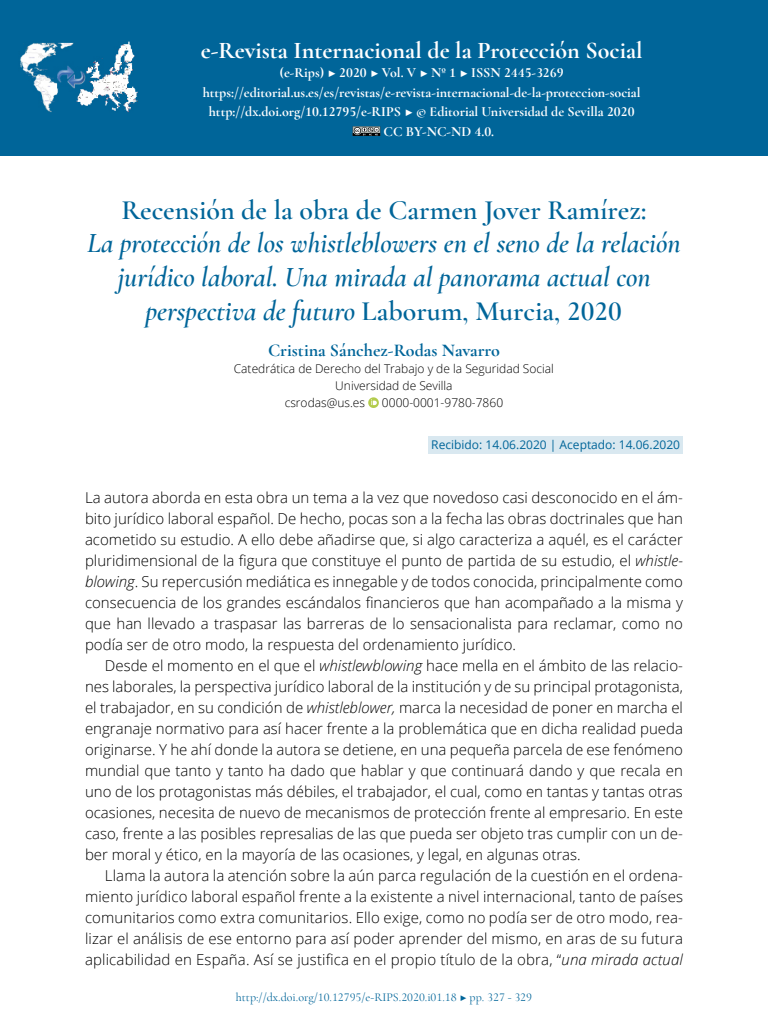
<style>
.page{position:relative;width:768px;height:1024px;background:#fff}
.page>*{position:absolute;margin:0;border:0;box-sizing:border-box;transform-origin:0 0}
.t1{font:italic 600 28px/33.6px "Cormorant Garamond";color:#006599;text-align:center}
.t2{font:600 28px "Cormorant Garamond";color:#006599}
.t3{font:700 24px "Cormorant Garamond";color:#fff}
.t4{font:700 18px "Cormorant Garamond";color:#006599}
.t5{font:300 15px/21px "Open Sans";color:#000;text-align:justify}
.t6{font:700 14px "Cormorant Garamond";color:#fff}
.t7{font:300 12px "Open Sans";color:#000}
.t8{font:12px "Cormorant Garamond";color:#006599}
.t9{font:12px "Open Sans";color:#006599}
.s1{font-style:normal}
.s2{font-style:italic}
</style>
<div class="page">
<div style="left:428px;top:437px;width:255px;height:17px;background:#d9e8f0"></div>
<svg style="left:368px;top:397px;width:11px;height:11px"></svg>
<div style="left:0;top:0;width:768px;height:156px;background:#006599"></div>
<svg style="left:353px;top:126px;width:27px;height:10px"></svg>
<img style="left:20px;top:42px;width:118px;height:71px">
<h2 class="t3" style="left:201px;top:35px;width:443px">e-Revista Internacional de la Protección Social</h2>
<p class="t6" style="left:280px;top:64px;width:285px">(e-Rips) ▶ 2020 ▶ Vol. V ▶ Nº 1 ▶ ISSN 2445-3269</p>
<p class="t6" style="left:203px;top:84px;width:439px">https://editorial.us.es/es/revistas/e-revista-internacional-de-la-proteccion-social</p>
<p class="t6" style="left:209px;top:103px;width:427px">http://dx.doi.org/10.12795/e-RIPS ▶ © Editorial Universidad de Sevilla 2020</p>
<p class="t6" style="left:384px;top:123px;width:112px">CC BY-NC-ND 4.0.</p>
<h1 class="t2" style="left:121px;top:193px;width:527px">Recensión de la obra de Carmen Jover Ramírez:</h1>
<h1 class="t1" style="left:87px;top:227px;width:595px">La protección de los whistleblowers en el seno de la relación jurídico laboral. Una mirada al panorama actual con perspectiva de futuro <span class="s1">Laborum, Murcia, 2020</span></h1>
<p class="t4" style="left:268px;top:339px;width:233px">Cristina Sánchez-Rodas Navarro</p>
<p class="t7" style="left:234px;top:360px;width:322px">Catedrática de Derecho del Trabajo y de la Seguridad Social</p>
<p class="t7" style="left:335px;top:377px;width:119px">Universidad de Sevilla</p>
<p class="t7" style="left:285px;top:394px;width:82px">csrodas@us.es</p>
<p class="t7" style="left:382px;top:394px;width:123px">0000-0001-9780-7860</p>
<p class="t9" style="left:431px;top:436px;width:250px">Recibido: 14.06.2020 | Aceptado: 14.06.2020</p>
<p class="t5" style="left:85px;top:487px;width:599px">La autora aborda en esta obra un tema a la vez que novedoso casi desconocido en el ám&shy;bito jurídico laboral español. De hecho, pocas son a la fecha las obras doctrinales que han acometido su estudio. A ello debe añadirse que, si algo caracteriza a aquél, es el carácter pluridimensional de la figura que constituye el punto de partida de su estudio, el <span class="s2">whistle&shy;blowing</span>. Su repercusión mediática es innegable y de todos conocida, principalmente como consecuencia de los grandes escándalos financieros que han acompañado a la misma y que han llevado a traspasar las barreras de lo sensacionalista para reclamar, como no podía ser de otro modo, la respuesta del ordenamiento jurídico.</p>
<p class="t5" style="left:85px;top:655px;width:599px;text-indent:20px">Desde el momento en el que el <span class="s2">whistlewblowing</span> hace mella en el ámbito de las relacio&shy;nes laborales, la perspectiva jurídico laboral de la institución y de su principal protagonista, el trabajador, en su condición de <span class="s2">whistleblower,</span> marca la necesidad de poner en marcha el engranaje normativo para así hacer frente a la problemática que en dicha realidad pueda originarse. Y he ahí donde la autora se detiene, en una pequeña parcela de ese fenómeno mundial que tanto y tanto ha dado que hablar y que continuará dando y que recala en uno de los protagonistas más débiles, el trabajador, el cual, como en tantas y tantas otras ocasiones, necesita de nuevo de mecanismos de protección frente al empresario. En este caso, frente a las posibles represalias de las que pueda ser objeto tras cumplir con un de&shy;ber moral y ético, en la mayoría de las ocasiones, y legal, en algunas otras.</p>
<p class="t5" style="left:85px;top:865px;width:600px;text-indent:20px">Llama la autora la atención sobre la aún parca regulación de la cuestión en el ordena&shy;miento jurídico laboral español frente a la existente a nivel internacional, tanto de países comunitarios como extra comunitarios. Ello exige, como no podía ser de otro modo, rea&shy;lizar el análisis de ese entorno para así poder aprender del mismo, en aras de su futura aplicabilidad en España. Así se justifica en el propio título de la obra, “<span class="s2">una mirada actual</span></p>
<p class="t8" style="left:236px;top:990px;width:298px">http://dx.doi.org/10.12795/e-RIPS.2020.i01.18 ▶ pp. 327 - 329</p>
</div>
